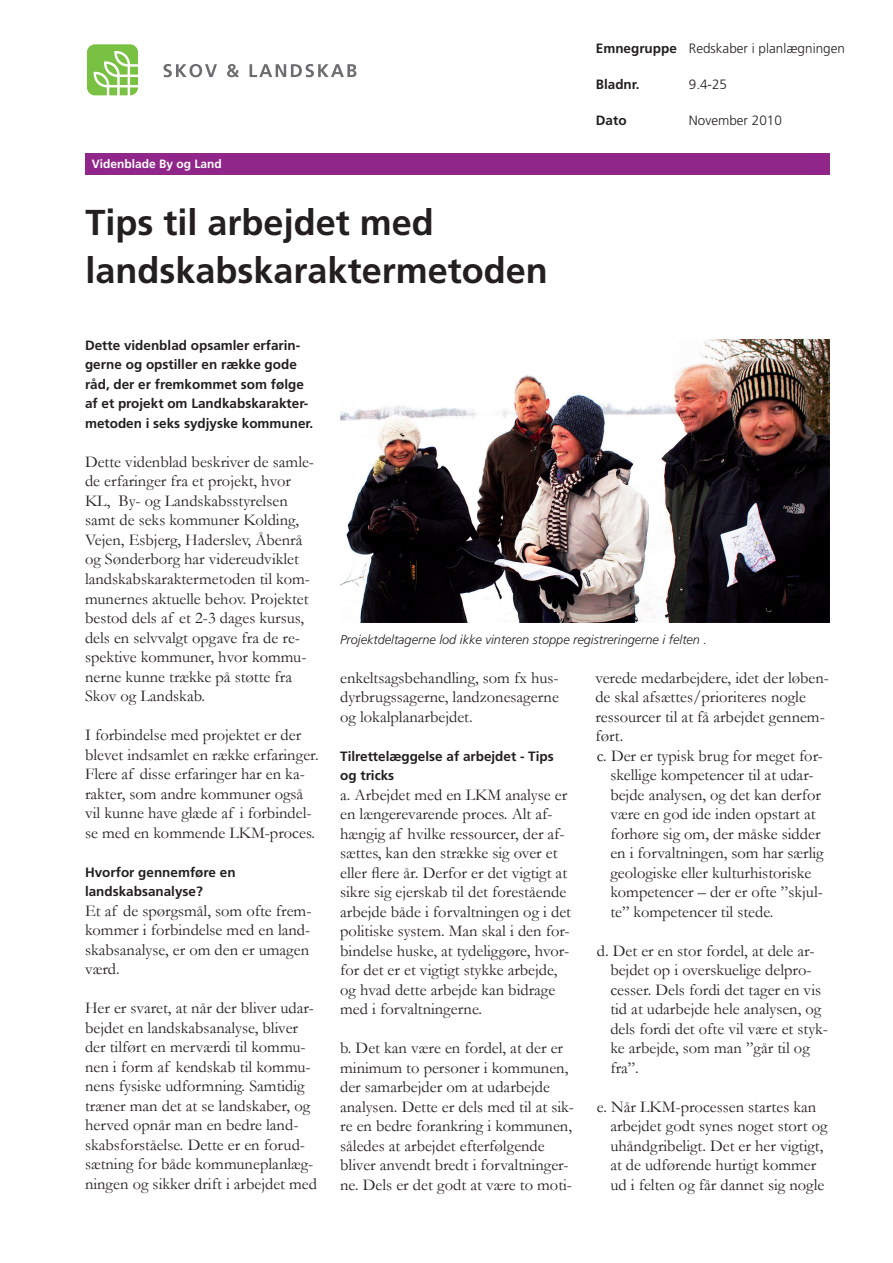
<style>
.page{position:relative;width:893px;height:1263px;background:#fff}
.page>*{position:absolute;margin:0;border:0;box-sizing:border-box;transform-origin:0 0}
.t1{font:700 36px/48px "Frutiger LT Std";color:#231f20}
.t2{font:16.5px/19.5px "Garamond";color:#231f20}
.t3{font:700 13.5px/19.5px "Frutiger LT Std";color:#231f20}
.t4{font:300 13.5px "Frutiger LT Std";color:#231f20}
.t5{font:italic 300 12.75px "Frutiger LT Std";color:#231f20}
.t6{font:700 12px "Frutiger LT Std";color:#fff}
</style>
<div class="page">
<svg style="left:164px;top:64px;width:53px;height:13px"></svg>
<svg style="left:227px;top:64px;width:12px;height:13px"></svg>
<svg style="left:250px;top:64px;width:106px;height:13px"></svg>
<svg style="left:87px;top:44px;width:51px;height:51px"></svg>
<img style="left:340px;top:340px;width:489px;height:282px">
<div style="left:85px;top:153px;width:744px;height:21px;background:#91268a"></div>
<p class="t6" style="left:92px;top:157px;width:132px">Videnblade By og Land</p>
<h1 class="t1" style="left:86px;top:199px;width:464px">Tips til arbejdet med landskabskaraktermetoden</h1>
<p class="t3" style="left:596px;top:38px;width:83px">Emnegruppe</p>
<p class="t3" style="left:596px;top:74px;width:45px">Bladnr.</p>
<p class="t3" style="left:596px;top:110px;width:32px">Dato</p>
<p class="t4" style="left:689px;top:40px;width:158px">Redskaber i planlægningen</p>
<p class="t4" style="left:689px;top:76px;width:40px">9.4-25</p>
<p class="t4" style="left:689px;top:112px;width:95px">November 2010</p>
<p class="t3" style="left:85px;top:336px;width:230px">Dette videnblad opsamler erfarin&shy;gerne og opstiller en række gode råd, der er fremkommet som følge af et projekt om Landkabskarakter&shy;metoden i seks sydjyske kommuner.</p>
<p class="t2" style="left:85px;top:452px;width:231px">Dette videnblad beskriver de samle&shy;de erfaringer fra et projekt, hvor<br>KL, By- og Landskabsstyrelsen samt de seks kommuner Kolding,<br>Vejen, Esbjerg, Haderslev, Åbenrå og Sønderborg har videreudviklet landskabskaraktermetoden til kom&shy;munernes aktuelle behov. Projektet bestod dels af et 2-3 dages kursus, dels en selvvalgt opgave fra de re&shy;spektive kommuner, hvor kommu&shy;nerne kunne trække på støtte fra<br>Skov og Landskab.</p>
<p class="t2" style="left:85px;top:725px;width:235px">I forbindelse med projektet er der blevet indsamlet en række erfaringer.<br>Flere af disse erfaringer har en ka&shy;rakter, som andre kommuner også vil kunne have glæde af i forbindel&shy;se med en kommende LKM-proces.</p>
<p class="t3" style="left:85px;top:862px;width:152px">Hvorfor gennemføre en landskabsanalyse?</p>
<p class="t2" style="left:85px;top:900px;width:228px">Et af de spørgsmål, som ofte frem&shy;kommer i forbindelse med en land&shy;skabsanalyse, er om den er umagen værd.</p>
<p class="t2" style="left:85px;top:998px;width:234px">Her er svaret, at når der bliver udar&shy;bejdet en landskabsanalyse, bliver der tilført en merværdi til kommu&shy;nen i form af kendskab til kommu&shy;nens fysiske udformning. Samtidig træner man det at se landskaber, og herved opnår man en bedre land&shy;skabsforståelse. Dette er en forud&shy;sætning for både kommuneplanlæg&shy;ningen og sikker drift i arbejdet med</p>
<p class="t5" style="left:340px;top:632px;width:368px">Projektdeltagerne lod ikke vinteren stoppe registreringerne i felten .</p>
<p class="t2" style="left:340px;top:667px;width:220px;text-align:justify">enkeltsagsbehandling, som fx hus&shy;dyrbrugssagerne, landzonesagerne og lokalplanarbejdet.</p>
<p class="t3" style="left:340px;top:746px;width:215px">Tilrettelæggelse af arbejdet - Tips og tricks</p>
<p class="t2" style="left:340px;top:784px;width:232px">a. Arbejdet med en LKM analyse er en længerevarende proces. Alt af&shy;hængig af hvilke ressourcer, der af&shy;sættes, kan den strække sig over et eller flere år. Derfor er det vigtigt at sikre sig ejerskab til det forestående arbejde både i forvaltningen og i det politiske system. Man skal i den for&shy;bindelse huske, at tydeliggøre, hvor&shy;for det er et vigtigt stykke arbejde, og hvad dette arbejde kan bidrage med i forvaltningerne.</p>
<p class="t2" style="left:340px;top:1038px;width:235px">b. Det kan være en fordel, at der er minimum to personer i kommunen, der samarbejder om at udarbejde analysen. Dette er dels med til at sik&shy;re en bedre forankring i kommunen, således at arbejdet efterfølgende bliver anvendt bredt i forvaltninger&shy;ne. Dels er det godt at være to moti-</p>
<p class="t2" style="left:595px;top:667px;width:235px">verede medarbejdere, idet der løben-</p>
<p class="t2" style="left:595px;top:687px;width:212px">de skal afsættes/prioriteres nogle</p>
<p class="t2" style="left:595px;top:706px;width:231px">ressourcer til at få arbejdet gennem-</p>
<p class="t2" style="left:595px;top:726px;width:30px">ført.</p>
<p class="t2" style="left:597px;top:745px;width:228px">c. Der er typisk brug for meget for-</p>
<p class="t2" style="left:610px;top:765px;width:205px">skellige kompetencer til at udar-</p>
<p class="t2" style="left:610px;top:784px;width:212px">bejde analysen, og det kan derfor</p>
<p class="t2" style="left:610px;top:804px;width:207px">være en god ide inden opstart at</p>
<p class="t2" style="left:610px;top:823px;width:212px">forhøre sig om, der måske sidder</p>
<p class="t2" style="left:610px;top:843px;width:215px">en i forvaltningen, som har særlig</p>
<p class="t2" style="left:610px;top:862px;width:202px">geologiske eller kulturhistoriske</p>
<p class="t2" style="left:610px;top:882px;width:214px">kompetencer – der er ofte ”skjul-</p>
<p class="t2" style="left:610px;top:901px;width:165px">te” kompetencer til stede.</p>
<p class="t2" style="left:610px;top:940px;width:219px;text-indent:-13px">d. Det er en stor fordel, at dele ar&shy;bejdet op i overskuelige delpro&shy;cesser. Dels fordi det tager en vis tid at udarbejde hele analysen, og dels fordi det ofte vil være et styk&shy;ke arbejde, som man ”går til og fra”.</p>
<p class="t2" style="left:610px;top:1096px;width:219px;text-indent:-13px">e. Når LKM-processen startes kan arbejdet godt synes noget stort og uhåndgribeligt. Det er her vigtigt, at de udførende hurtigt kommer ud i felten og får dannet sig nogle</p>
</div>
